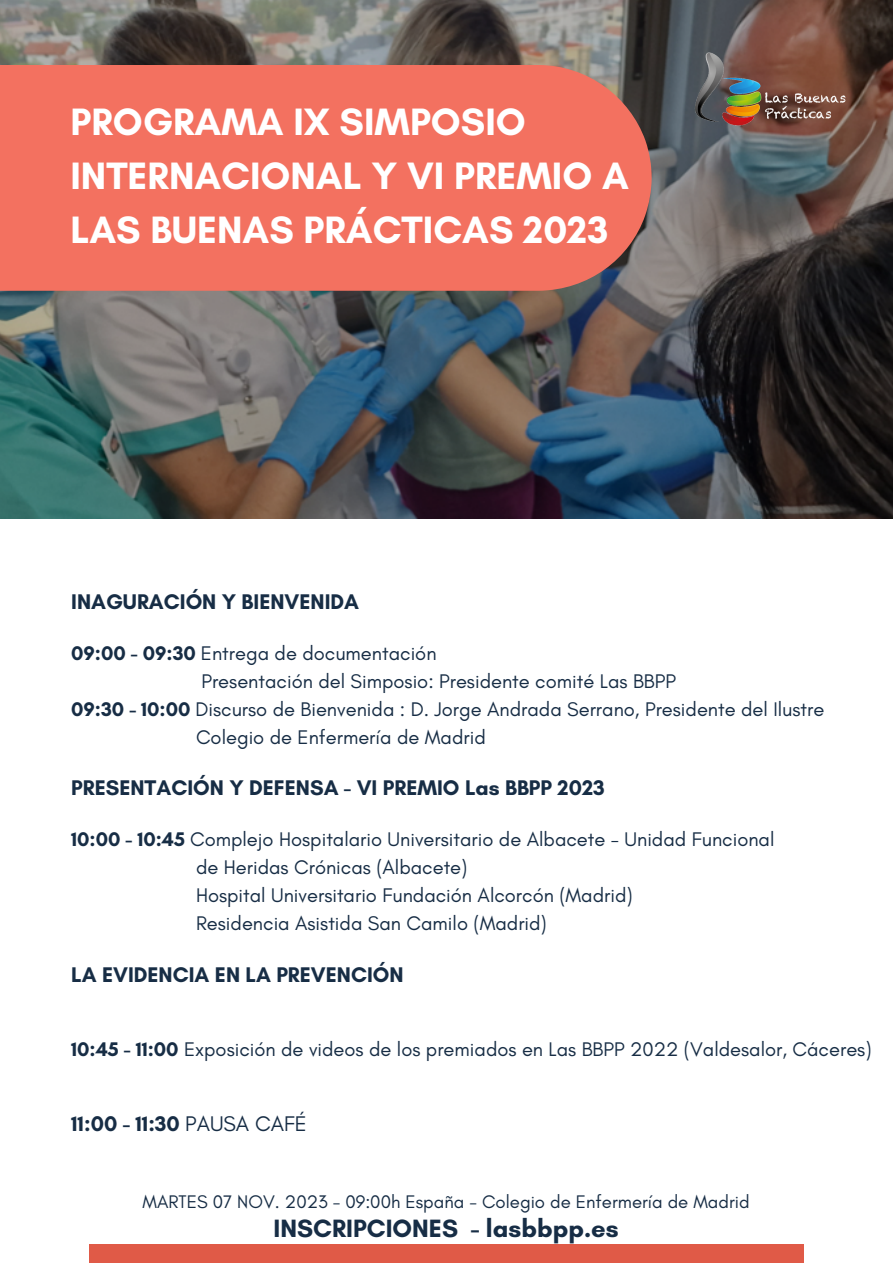
<style>
.page{position:relative;width:893px;height:1263px;background:#fff}
.page>*{position:absolute;margin:0;border:0;box-sizing:border-box;transform-origin:0 0}
.t1{font:700 38.85px/54px "Glacial Indifference";color:#fff}
.t2{font:700 25.5px "Glacial Indifference";color:#172d45}
.t3{font:700 21.6px "Glacial Indifference";color:#172d45}
.t4{font:20.1px "Glacial Indifference";color:#172d45}
.t5{font:18.52px "Glacial Indifference";color:#172d45}
.s1{font-weight:700}
.s2{font-weight:400}
</style>
<div class="page">
<img style="left:0;top:0;width:893px;height:519px">
<div style="left:0;top:65px;width:651px;height:226px;background:#f37160"></div>
<img style="left:692px;top:51px;width:153px;height:76px">
<div style="left:89px;top:1244px;width:715px;height:19px;background:#e05a47"></div>
<p class="t1" style="left:70px;top:95px;width:560px">PROGRAMA IX SIMPOSIO<br>INTERNACIONAL Y VI PREMIO A</p>
<p class="t1" style="left:70px;top:203px;width:539px">LAS BUENAS PRÁCTICAS 2023</p>
<p class="t3" style="left:71px;top:588px;width:289px">INAGURACIÓN Y BIENVENIDA</p>
<p class="t4" style="left:71px;top:640px;width:367px"><span class="s1">09:00 - 09:30</span> Entrega de documentación</p>
<p class="t4" style="left:201px;top:669px;width:476px">Presentación del Simposio: Presidente comité Las BBPP</p>
<p class="t4" style="left:71px;top:697px;width:754px"><span class="s1">09:30 - 10:00</span> Discurso de Bienvenida : D. Jorge Andrada Serrano, Presidente del Ilustre</p>
<p class="t4" style="left:196px;top:725px;width:291px">Colegio de Enfermería de Madrid</p>
<p class="t3" style="left:71px;top:774px;width:535px">PRESENTACIÓN Y DEFENSA - VI PREMIO Las BBPP 2023</p>
<p class="t4" style="left:71px;top:827px;width:705px"><span class="s1">10:00 - 10:45</span> Complejo Hospitalario Universitario de Albacete - Unidad Funcional</p>
<p class="t4" style="left:196px;top:855px;width:273px">de Heridas Crónicas (Albacete)</p>
<p class="t4" style="left:196px;top:883px;width:438px">Hospital Universitario Fundación Alcorcón (Madrid)</p>
<p class="t4" style="left:196px;top:911px;width:352px">Residencia Asistida San Camilo (Madrid)</p>
<p class="t3" style="left:71px;top:962px;width:334px">LA EVIDENCIA EN LA PREVENCIÓN</p>
<p class="t4" style="left:71px;top:1037px;width:802px"><span class="s1">10:45 - 11:00</span> Exposición de videos de los premiados en Las BBPP 2022 (Valdesalor, Cáceres)</p>
<p class="t3" style="left:71px;top:1110px;width:237px">11:00 - 11:30 <span class="s2">PAUSA CAFÉ</span></p>
<p class="t5" style="left:143px;top:1191px;width:608px">MARTES 07 NOV. 2023 - 09:00h España - Colegio de Enfermería de Madrid</p>
<p class="t2" style="left:273px;top:1213px;width:347px">INSCRIPCIONES - lasbbpp.es</p>
</div>
